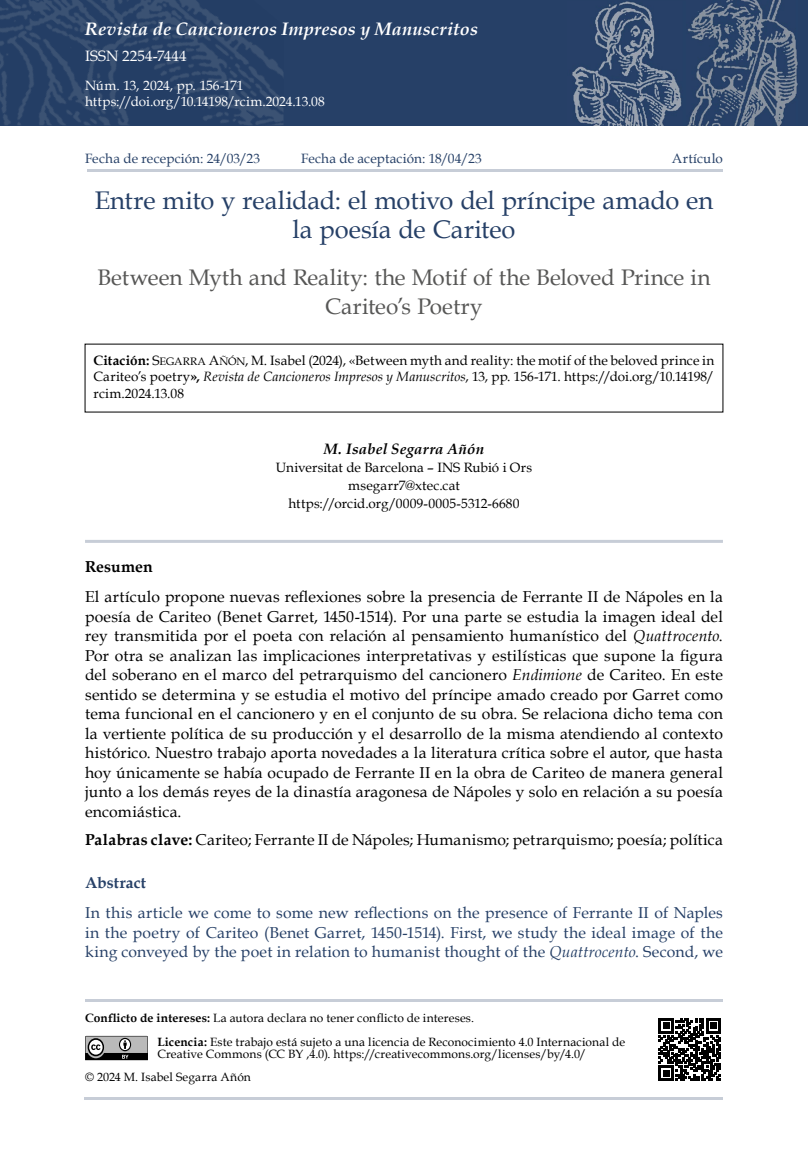
<style>
.page{position:relative;width:808px;height:1149px;background:#fff}
.page>*{position:absolute;margin:0;border:0;box-sizing:border-box;transform-origin:0 0}
.t1{font:25.5px/28.5px "Book Antiqua";letter-spacing:-.005em;color:#264067;text-align:center}
.t2{font:22.5px/28.5px "Book Antiqua";color:#575756;text-align:center}
.t3{font:italic 700 18px "Book Antiqua";letter-spacing:.01em;color:#fff}
.t4{font:15.75px/19.5px "Book Antiqua";letter-spacing:.015em;color:#000;text-align:justify}
.t5{font:15.75px/19.5px "Book Antiqua";letter-spacing:.01em;color:#264067;text-align:justify}
.t6{font:700 15.75px "Book Antiqua";letter-spacing:.005em;color:#264067}
.t7{font:700 15.75px "Book Antiqua";letter-spacing:.005em;color:#000}
.t8{font:italic 700 15px "Book Antiqua";letter-spacing:.015em;color:#000}
.t9{font:15px "Book Antiqua";letter-spacing:.01em;color:#fff}
.t10{font:13.5px/16.5px "Book Antiqua";letter-spacing:.005em;color:#000;text-align:justify}
.t11{font:13.5px/16.2px "Book Antiqua";letter-spacing:-.005em;color:#fff}
.t12{font:13.5px "Book Antiqua";letter-spacing:.01em;color:#264067}
.t13{font:12px/23.5px "Book Antiqua";letter-spacing:.01em;color:#000}
.s1{font-weight:700}
.s2{font-family:"Book Antiqua SC800"}
.s3{font-family:"Book Antiqua SC800";font-size:10.8px}
.s4{font-style:italic}
</style>
<div class="page">
<div style="left:34px;top:0;width:774px;height:125px;background:#264067"></div>
<img style="left:572px;top:0;width:225px;height:125px">
<img style="left:0;top:0;width:283px;height:125px">
<hr style="left:85px;top:998px;width:638px;height:3px;background:#c7cdd7">
<svg style="left:85px;top:1035px;width:63px;height:24px"></svg>
<svg style="left:659px;top:1018px;width:62px;height:62px"></svg>
<hr style="left:85px;top:1096px;width:638px;height:2px;background:#c7cdd7">
<hr style="left:87px;top:169px;width:636px;height:2px;background:#c7cdd7">
<hr style="left:85px;top:539px;width:638px;height:3px;background:#c7cdd7">
<p class="t3" style="left:85px;top:16px;width:394px">Revista de Cancioneros Impresos y Manuscritos</p>
<p class="t9" style="left:85px;top:46px;width:103px">ISSN 2254-7444</p>
<p class="t11" style="left:85px;top:77px;width:241px">Núm. 13, 2024, pp. 156-171 https://doi.org/10.14198/rcim.2024.13.08</p>
<p class="t12" style="left:85px;top:148px;width:177px">Fecha de recepción: 24/03/23</p>
<p class="t12" style="left:301px;top:148px;width:182px">Fecha de aceptación: 18/04/23</p>
<p class="t12" style="left:672px;top:148px;width:52px">Artículo</p>
<h1 class="t1" style="left:95px;top:186px;width:620px">Entre mito y realidad: el motivo del príncipe amado en la poesía de Cariteo</h1>
<h2 class="t2" style="left:97px;top:263px;width:614px">Between Myth and Reality: the Motif of the Beloved Prince in<br>Cariteo’s Poetry</h2>
<p class="t10" style="left:94px;top:351px;width:622px"><span class="s1">Citación:</span> <span class="s2">S</span><span class="s3">EGARRA</span> <span class="s2">A</span><span class="s3">ÑÓN</span>, M. Isabel (2024), «Between myth and reality: the motif of the beloved prince in Cariteo’s poetry<span class="s1">»,</span> <span class="s4">Revista de Cancioneros Impresos y Manuscritos</span>, 13, pp. 156-171. https://doi.org/10.14198/ rcim.2024.13.08</p>
<p class="t8" style="left:324px;top:438px;width:162px">M. Isabel Segarra Añón</p>
<p class="t10" style="left:276px;top:458px;width:258px;line-height:18px;text-align:center">Universitat de Barcelona – INS Rubió i Ors msegarr7@xtec.cat https://orcid.org/0009-0005-5312-6680</p>
<p class="t7" style="left:85px;top:556px;width:69px">Resumen</p>
<p class="t4" style="left:85px;top:586px;width:639px">El artículo propone nuevas reflexiones sobre la presencia de Ferrante II de Nápoles en la poesía de Cariteo (Benet Garret, 1450-1514). Por una parte se estudia la imagen ideal del rey transmitida por el poeta con relación al pensamiento humanístico del <span class="s4">Quattrocento</span>.<br>Por otra se analizan las implicaciones interpretativas y estilísticas que supone la figura del soberano en el marco del petrarquismo del cancionero <span class="s4">Endimione</span> de Cariteo. En este sentido se determina y se estudia el motivo del príncipe amado creado por Garret como tema funcional en el cancionero y en el conjunto de su obra. Se relaciona dicho tema con la vertiente política de su producción y el desarrollo de la misma atendiendo al contexto histórico. Nuestro trabajo aporta novedades a la literatura crítica sobre el autor, que hasta hoy únicamente se había ocupado de Ferrante II en la obra de Cariteo de manera general junto a los demás reyes de la dinastía aragonesa de Nápoles y solo en relación a su poesía encomiástica.</p>
<p class="t4" style="left:85px;top:829px;width:639px"><span class="s1">Palabras clave:</span> Cariteo; Ferrante II de Nápoles; Humanismo; petrarquismo; poesía; política</p>
<p class="t6" style="left:85px;top:871px;width:63px">Abstract</p>
<p class="t5" style="left:85px;top:902px;width:639px">In this article we come to some new reflections on the presence of Ferrante II of Naples in the poetry of Cariteo (Benet Garret, 1450-1514). First, we study the ideal image of the king conveyed by the poet in relation to humanist thought of the <span class="s4">Quattrocento</span>. Second, we</p>
<p class="t13" style="left:157px;top:1005px;width:469px;text-indent:-72px"><span class="s1">Conflicto de intereses:</span> La autora declara no tener conflicto de intereses.<br><span class="s1">Licencia:</span> Este trabajo está sujeto a una licencia de Reconocimiento 4.0 Internacional de</p>
<p class="t13" style="left:85px;top:1041px;width:503px;text-indent:72px">Creative Commons (CC BY ,4.0). https://creativecommons.org/licenses/by/4.0/ © 2024 M. Isabel Segarra Añón</p>
</div>
